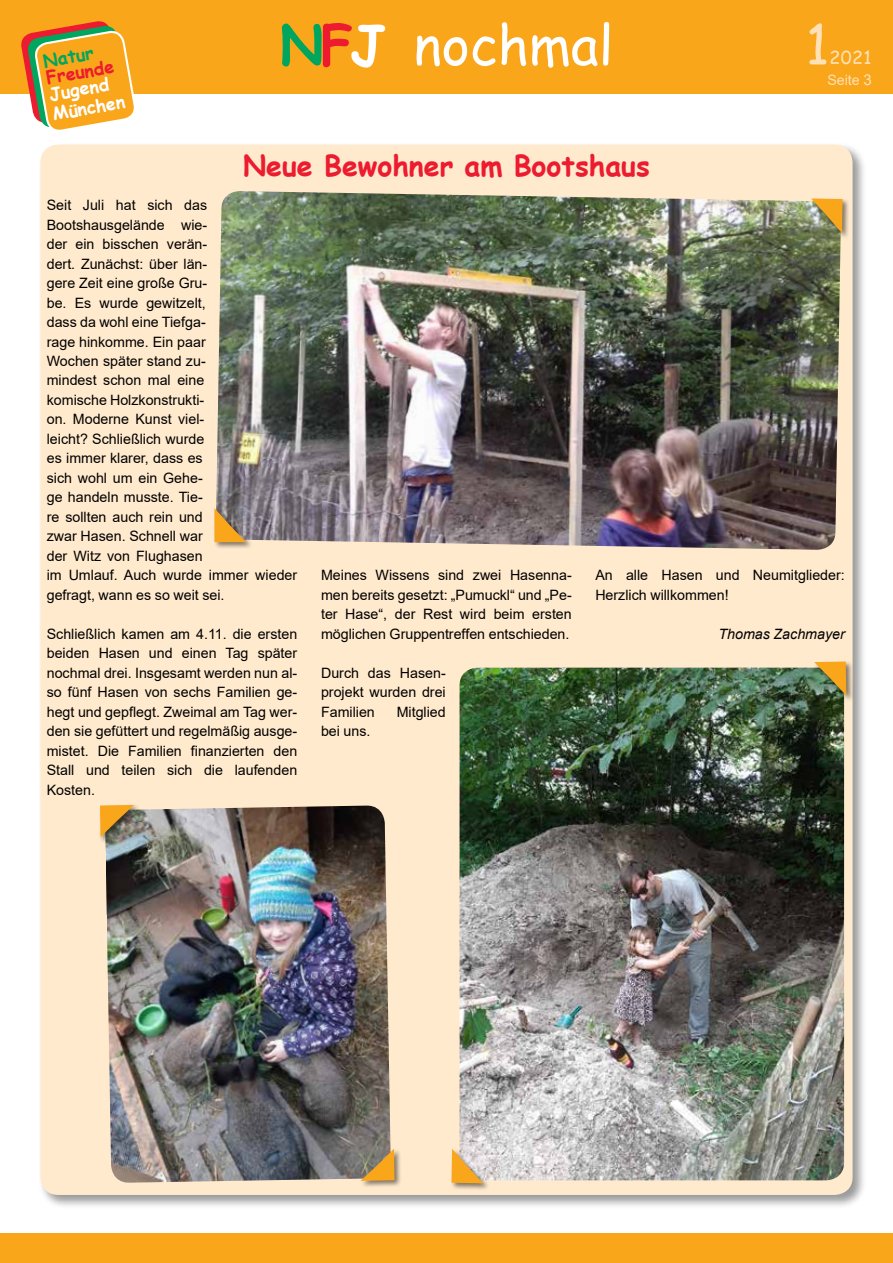
<style>
.page{position:relative;width:893px;height:1263px;background:#fff}
.page>*{position:absolute;margin:0;border:0;box-sizing:border-box;transform-origin:0 0}
.t1{font:54px "Comic Sans MS";color:#fff}
.t2{font:54px "Comic Sans MS";color:#ffe1b7}
.t3{font:700 28.5px "Comic Sans MS";color:#ed1b2f}
.t4{font:18px "Comic Sans MS";color:#ffe1b7}
.t5{font:700 17.85px/19.8px "Comic Sans MS";color:#fff}
.t6{font:700 17.85px "Comic Sans MS";color:#ed1b2f}
.t7{font:700 17.85px "Comic Sans MS";color:#00a65d}
.t8{font:14.25px/19.5px "Arial";color:#000;text-align:justify}
.t9{font:italic 14.25px "Arial";color:#000}
.t10{font:14.25px "Arial";color:#ffe1b7}
.s1{font-weight:700;color:#00a65d}
.s2{font-weight:700;color:#ed1b2f}
.s3{font-weight:700}
.s4{font-size:15px}
</style>
<div class="page">
<div style="left:0;top:0;width:893px;height:94px;background:#faa61a"></div>
<svg style="left:21px;top:21px;width:113px;height:109px"></svg>
<div style="left:0;top:1233px;width:893px;height:30px;background:#faa61a"></div>
<div style="left:38px;top:142px;width:829px;height:1067px;background:#000;opacity:.4"></div>
<div style="left:40px;top:145px;width:813px;height:1050px;background:#ffeacd;border-radius:18px"></div>
<img style="left:216px;top:191px;width:625px;height:359px">
<img style="left:460px;top:668px;width:384px;height:512px">
<img style="left:105px;top:805px;width:286px;height:378px">
<div style="left:359px;top:1147px;width:43px;height:41px;background:#000;opacity:.5"></div>
<svg style="left:360px;top:1149px;width:35px;height:32px"></svg>
<div style="left:98px;top:803px;width:43px;height:41px;background:#000;opacity:.5"></div>
<svg style="left:100px;top:805px;width:34px;height:32px"></svg>
<div style="left:450px;top:1148px;width:40px;height:43px;background:#000;opacity:.5"></div>
<svg style="left:451px;top:1149px;width:32px;height:34px"></svg>
<div style="left:813px;top:660px;width:41px;height:42px;background:#000;opacity:.5"></div>
<svg style="left:814px;top:662px;width:32px;height:34px"></svg>
<div style="left:213px;top:507px;width:40px;height:43px;background:#000;opacity:.5"></div>
<svg style="left:214px;top:508px;width:32px;height:34px"></svg>
<div style="left:810px;top:197px;width:40px;height:43px;background:#000;opacity:.5"></div>
<svg style="left:811px;top:198px;width:32px;height:35px"></svg>
<p class="t7" style="left:41px;top:48px;width:52px;rotate:-10deg">Natur</p>
<p class="t6" style="left:44px;top:65px;width:70px;rotate:-10deg">Freunde</p>
<p class="t5" style="left:48px;top:84px;width:75px;rotate:-10deg">Jugend<br>München</p>
<h1 class="t1" style="left:280px;top:5px;width:335px"><span class="s1">N</span><span class="s2">F</span><span class="s3">J</span> nochmal</h1>
<h2 class="t3" style="left:243px;top:144px;width:408px">Neue Bewohner am Bootshaus</h2>
<h1 class="t2" style="left:805px;top:5px;width:26px">1</h1>
<p class="t4" style="left:830px;top:45px;width:44px">2021</p>
<p class="t10" style="left:827px;top:71px;width:46px">Seite <span class="s4">3</span></p>
<p class="t8" style="left:47px;top:195px;width:252px;text-align:left">Seit Juli hat sich das<br>Bootshausgelände wie-<br>der ein bisschen verän-<br>dert. Zunächst: über län-<br>gere Zeit eine große Gru-<br>be. Es wurde gewitzelt,<br>dass da wohl eine Tiefga-<br>rage hinkomme. Ein paar<br>Wochen später stand zu-<br>mindest schon mal eine<br>komische Holzkonstrukti-<br>on. Moderne Kunst viel-<br>leicht? Schließlich wurde<br>es immer klarer, dass es<br>sich wohl um ein Gehe-<br>ge handeln musste. Tie-<br>re sollten auch rein und<br>zwar Hasen. Schnell war<br>der Witz von Flughasen<br>im Umlauf. Auch wurde immer wieder gefragt, wann es so weit sei.</p>
<p class="t8" style="left:47px;top:624px;width:252px">Schließlich kamen am 4.11. die ersten beiden Hasen und einen Tag später nochmal drei. Insgesamt werden nun al&shy;so fünf Hasen von sechs Familien ge&shy;hegt und gepflegt. Zweimal am Tag wer&shy;den sie gefüttert und regelmäßig ausge&shy;mistet. Die Familien finanzierten den Stall und teilen sich die laufenden Kosten.</p>
<p class="t8" style="left:321px;top:565px;width:252px">Meines Wissens sind zwei Hasenna&shy;men bereits gesetzt: „Pumuckl“ und „Pe&shy;ter Hase“, der Rest wird beim ersten möglichen Gruppentreffen entschieden.</p>
<p class="t8" style="left:321px;top:663px;width:126px">Durch das Hasen&shy;projekt wurden drei Familien</p>
<p class="t8" style="left:397px;top:702px;width:51px">Mitglied</p>
<p class="t8" style="left:321px;top:721px;width:51px">bei uns.</p>
<p class="t8" style="left:595px;top:565px;width:251px">An alle Hasen und Neumitglieder:<br>Herzlich willkommen!</p>
<p class="t9" style="left:718px;top:625px;width:128px">Thomas Zachmayer</p>
</div>
